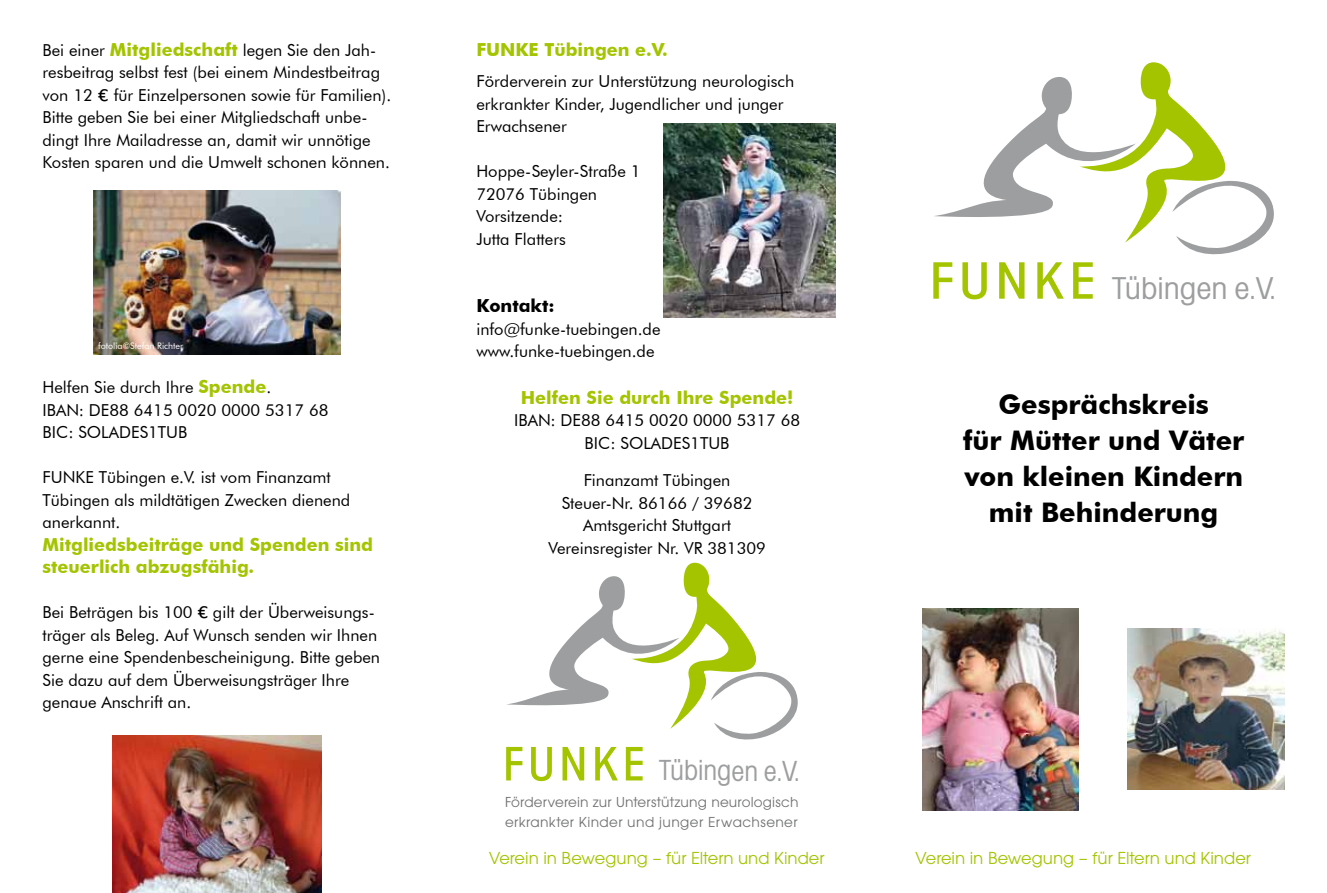
<style>
.page{position:relative;width:1327px;height:893px;background:#fff}
.page>*{position:absolute;margin:0;border:0;box-sizing:border-box;transform-origin:0 0}
.t1{font:condensed 32.55px "Avignon";color:#9c9e9f;scale:1.08 1}
.t2{font:condensed 30px "Avignon";color:#9c9e9f}
.t3{font:700 27px/36px "Futura BT";color:#000;text-align:center}
.t4{font:700 18px/22.5px "Futura BT";color:#a4c400}
.t5{font:18px "Avignon";color:#a4c400}
.t6{font:700 18px "Futura BT";color:#000}
.t7{font:16.5px/22.5px "Futura BT";color:#000}
.t8{font:15px/20.1px "Avignon";letter-spacing:.02em;color:#707172}
.t9{font:9px "Futura BT";color:#fff}
.s1{font-weight:700;font-size:18px;color:#a4c400}
.s2{font-weight:500;font-size:50.1px;color:#a4c400}
.s3{font-stretch:condensed}
.s4{font-weight:500;font-size:54.3px;color:#a4c400}
</style>
<div class="page">
<svg style="left:507px;top:563px;width:291px;height:177px"></svg>
<img style="left:113px;top:735px;width:208px;height:158px">
<img style="left:94px;top:191px;width:246px;height:163px">
<img style="left:1128px;top:628px;width:156px;height:162px">
<img style="left:923px;top:608px;width:155px;height:202px">
<img style="left:663px;top:123px;width:172px;height:195px">
<svg style="left:934px;top:62px;width:340px;height:193px"></svg>
<p class="t7" style="left:43px;top:39px;width:339px">Bei einer <span class="s1">Mitgliedschaft</span> legen Sie den Jah&shy;resbeitrag selbst fest (bei einem Mindestbeitrag von 12</p>
<p class="t7" style="left:43px;top:84px;width:350px;text-indent:71px">für Einzelpersonen sowie für Familien).<br>Bitte geben Sie bei einer Mitgliedschaft unbe&shy;dingt Ihre Mailadresse an, damit wir unnötige Kosten sparen und die Umwelt schonen können.</p>
<p class="t9" style="left:98px;top:341px;width:87px">fotolia©Stefan Richter</p>
<p class="t7" style="left:43px;top:376px;width:287px">Helfen Sie durch Ihre <span class="s1">Spende</span>.<br>IBAN: DE88 6415 0020 0000 5317 68<br>BIC: SOLADES1TUB</p>
<p class="t7" style="left:43px;top:466px;width:309px">FUNKE Tübingen e.V. ist vom Finanzamt<br>Tübingen als mildtätigen Zwecken dienend anerkannt.</p>
<p class="t4" style="left:43px;top:533px;width:332px">Mitgliedsbeiträge und Spenden sind steuerlich abzugsfähig.</p>
<p class="t7" style="left:43px;top:601px;width:339px">Bei Beträgen bis 100 gilt der Überweisungs&shy;träger als Beleg. Auf Wunsch senden wir Ihnen gerne eine Spendenbescheinigung. Bitte geben Sie dazu auf dem Überweisungsträger Ihre genaue Anschrift an.</p>
<p class="t4" style="left:476px;top:38px;width:193px">FUNKE Tübingen e.V.</p>
<p class="t7" style="left:476px;top:70px;width:319px">Förderverein zur Unterstützung neurologisch erkrankter Kinder, Jugendlicher und junger<br>Erwachsener</p>
<p class="t7" style="left:476px;top:160px;width:166px">Hoppe-Seyler-Straße 1<br>72076 Tübingen<br>Vorsitzende:<br>Jutta Flatters</p>
<p class="t6" style="left:476px;top:295px;width:80px">Kontakt:</p>
<p class="t7" style="left:476px;top:317px;width:186px">info@funke-tuebingen.de www.funke-tuebingen.de</p>
<p class="t4" style="left:521px;top:386px;width:274px">Helfen Sie durch Ihre Spende!</p>
<p class="t7" style="left:514px;top:409px;width:287px;text-align:center">IBAN: DE88 6415 0020 0000 5317 68<br>BIC: SOLADES1TUB</p>
<p class="t7" style="left:548px;top:469px;width:219px;text-align:center">Finanzamt Tübingen<br>Steuer-Nr. 86166 / 39682<br>Amtsgericht Stuttgart<br>Vereinsregister Nr. VR 381309</p>
<h2 class="t2" style="left:503px;top:754px;width:298px"><span class="s2">FUNKE</span> Tübingen e.V.</h2>
<p class="t8" style="left:505px;top:792px;width:295px"><span class="s3">F</span>örderverein zur Unterstützung neurologisch erkrankter Kinder und junger Erwachsener</p>
<p class="t5" style="left:489px;top:847px;width:337px">Verein in Bewegung – für Eltern und Kinder</p>
<h1 class="t1" style="left:930px;top:270px;width:322px"><span class="s4">FUNKE</span> Tübingen e.V.</h1>
<h3 class="t3" style="left:963px;top:386px;width:283px">Gesprächskreis<br>für Mütter und Väter von kleinen Kindern mit Behinderung</h3>
<p class="t5" style="left:915px;top:847px;width:337px">Verein in Bewegung – für Eltern und Kinder</p>
</div>
